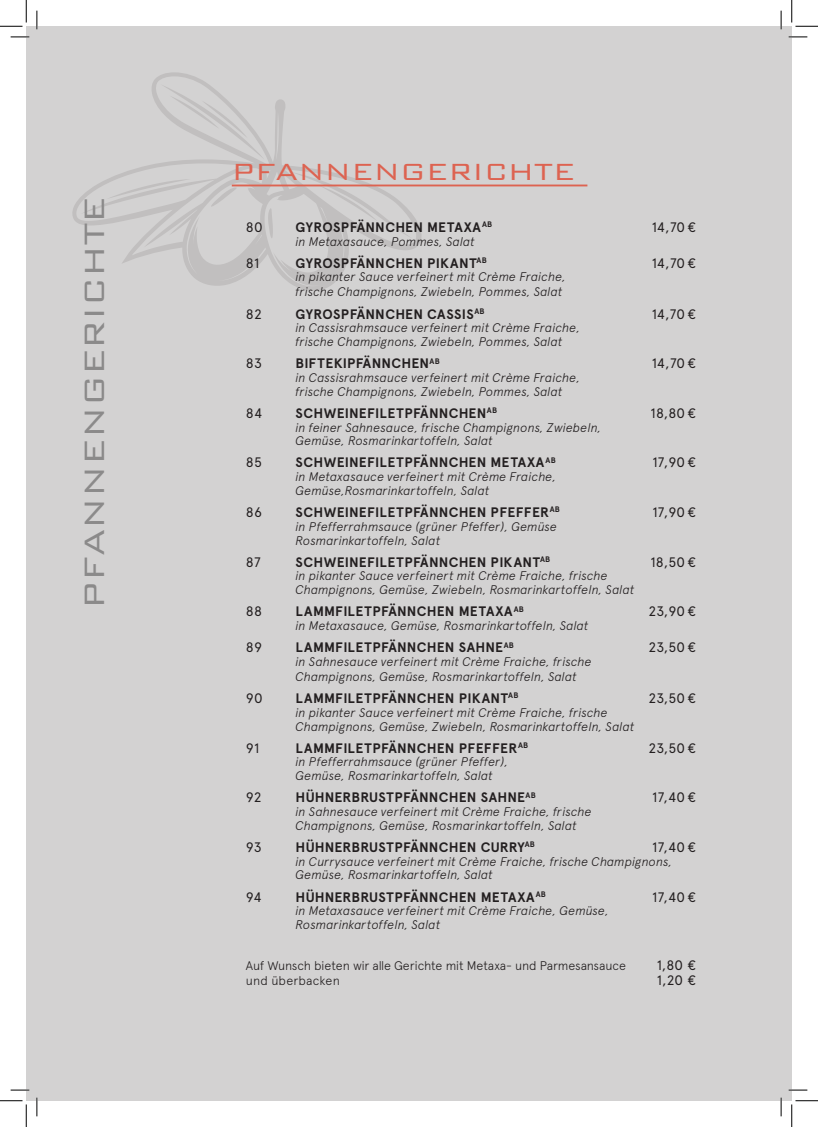
<style>
.page{position:relative;width:818px;height:1127px;background:#fff}
.page>*{position:absolute;margin:0;border:0;box-sizing:border-box;transform-origin:0 0}
.t1{font:300 37.5px "Bank Gothic BT";letter-spacing:.01em;color:#8b8a8a}
.t2{font:300 31.25px "Bank Gothic BT";letter-spacing:.01em;color:#dd6351}
.t3{font:700 13.75px "Apercu";letter-spacing:.025em;color:#231f20}
.t4{font:13.75px "Apercu";letter-spacing:.015em;color:#231f20}
.t5{font:italic 300 12.5px/13.8px "Apercu";letter-spacing:.005em;color:#231f20}
.t6{font:300 12.5px "Apercu";letter-spacing:-.01em;color:#231f20}
.t7{font:300 12.5px "Apercu";letter-spacing:.01em;color:#231f20}
</style>
<div class="page">
<div style="left:26px;top:26px;width:766px;height:1074px;background:#d3d2d2"></div>
<svg style="left:72px;top:72px;width:352px;height:219px"></svg>
<svg style="left:106px;top:179px;width:85px;height:20px"></svg>
<svg style="left:291px;top:172px;width:121px;height:66px"></svg>
<svg style="left:161px;top:84px;width:104px;height:76px"></svg>
<hr style="left:232px;top:184px;width:355px;height:2px;background:#dd6351">
<svg style="left:11px;top:36px;width:18px;height:2px"></svg>
<svg style="left:788px;top:36px;width:19px;height:2px"></svg>
<svg style="left:11px;top:1089px;width:18px;height:1px"></svg>
<svg style="left:788px;top:1089px;width:19px;height:1px"></svg>
<svg style="left:36px;top:11px;width:2px;height:18px"></svg>
<svg style="left:36px;top:1097px;width:2px;height:18px"></svg>
<svg style="left:780px;top:11px;width:2px;height:18px"></svg>
<svg style="left:780px;top:1097px;width:2px;height:18px"></svg>
<svg style="left:0;top:0;width:27px;height:27px"></svg>
<svg style="left:0;top:1100px;width:27px;height:26px"></svg>
<svg style="left:791px;top:0;width:27px;height:27px"></svg>
<svg style="left:791px;top:1100px;width:27px;height:26px"></svg>
<h1 class="t1" style="left:80px;top:608px;width:413px;rotate:-90deg">PFANNENGERICHTE</h1>
<h2 class="t2" style="left:232px;top:160px;width:345px">PFANNENGERICHTE</h2>
<p class="t4" style="left:246px;top:219px;width:18px">80</p>
<p class="t3" style="left:296px;top:219px;width:198px">GYROSPFÄNNCHEN METAXA<sup>AB</sup></p>
<p class="t4" style="left:652px;top:219px;width:46px">14,70 €</p>
<p class="t5" style="left:296px;top:234px;width:181px">in Metaxasauce, Pommes, Salat</p>
<p class="t4" style="left:246px;top:255px;width:15px">81</p>
<p class="t3" style="left:296px;top:255px;width:193px">GYROSPFÄNNCHEN PIKANT<sup>AB</sup></p>
<p class="t4" style="left:652px;top:255px;width:46px">14,70 €</p>
<p class="t5" style="left:296px;top:269px;width:272px;line-height:15px">in pikanter Sauce verfeinert mit Crème Fraiche, frische Champignons, Zwiebeln, Pommes, Salat</p>
<p class="t4" style="left:246px;top:306px;width:17px">82</p>
<p class="t3" style="left:296px;top:306px;width:191px">GYROSPFÄNNCHEN CASSIS<sup>AB</sup></p>
<p class="t4" style="left:652px;top:306px;width:46px">14,70 €</p>
<p class="t5" style="left:296px;top:321px;width:286px">in Cassisrahmsauce verfeinert mit Crème Fraiche, frische Champignons, Zwiebeln, Pommes, Salat</p>
<p class="t4" style="left:246px;top:355px;width:18px">83</p>
<p class="t3" style="left:296px;top:355px;width:146px">BIFTEKIPFÄNNCHEN<sup>AB</sup></p>
<p class="t4" style="left:652px;top:355px;width:46px">14,70 €</p>
<p class="t5" style="left:296px;top:370px;width:286px">in Cassisrahmsauce verfeinert mit Crème Fraiche, frische Champignons, Zwiebeln, Pommes, Salat</p>
<p class="t4" style="left:246px;top:405px;width:18px">84</p>
<p class="t3" style="left:296px;top:405px;width:203px">SCHWEINEFILETPFÄNNCHEN<sup>AB</sup></p>
<p class="t4" style="left:650px;top:405px;width:47px">18,80 €</p>
<p class="t5" style="left:296px;top:420px;width:307px">in feiner Sahnesauce, frische Champignons, Zwiebeln,<br>Gemüse, Rosmarinkartoffeln, Salat</p>
<p class="t4" style="left:246px;top:455px;width:18px">85</p>
<p class="t3" style="left:296px;top:454px;width:262px">SCHWEINEFILETPFÄNNCHEN METAXA<sup>AB</sup></p>
<p class="t4" style="left:652px;top:455px;width:45px">17,90 €</p>
<p class="t5" style="left:296px;top:470px;width:262px">in Metaxasauce verfeinert mit Crème Fraiche,<br>Gemüse,Rosmarinkartoffeln, Salat</p>
<p class="t4" style="left:246px;top:504px;width:18px">86</p>
<p class="t3" style="left:296px;top:504px;width:266px">SCHWEINEFILETPFÄNNCHEN PFEFFER<sup>AB</sup></p>
<p class="t4" style="left:652px;top:504px;width:45px">17,90 €</p>
<p class="t5" style="left:296px;top:519px;width:263px">in Pfefferrahmsauce (grüner Pfeffer), Gemüse<br>Rosmarinkartoffeln, Salat</p>
<p class="t4" style="left:246px;top:554px;width:16px">87</p>
<p class="t3" style="left:296px;top:553px;width:256px">SCHWEINEFILETPFÄNNCHEN PIKANT<sup>AB</sup></p>
<p class="t4" style="left:650px;top:554px;width:47px">18,50 €</p>
<p class="t5" style="left:296px;top:569px;width:340px">in pikanter Sauce verfeinert mit Crème Fraiche, frische<br>Champignons, Gemüse, Zwiebeln, Rosmarinkartoffeln, Salat</p>
<p class="t4" style="left:246px;top:603px;width:18px">88</p>
<p class="t3" style="left:296px;top:603px;width:230px">LAMMFILETPFÄNNCHEN METAXA<sup>AB</sup></p>
<p class="t4" style="left:648px;top:603px;width:49px">23,90 €</p>
<p class="t5" style="left:296px;top:618px;width:294px">in Metaxasauce, Gemüse, Rosmarinkartoffeln, Salat</p>
<p class="t4" style="left:246px;top:639px;width:17px">89</p>
<p class="t3" style="left:296px;top:639px;width:220px">LAMMFILETPFÄNNCHEN SAHNE<sup>AB</sup></p>
<p class="t4" style="left:648px;top:639px;width:49px">23,50 €</p>
<p class="t5" style="left:296px;top:654px;width:298px;line-height:15px">in Sahnesauce verfeinert mit Crème Fraiche, frische<br>Champignons, Gemüse, Rosmarinkartoffeln, Salat</p>
<p class="t4" style="left:246px;top:690px;width:18px">90</p>
<p class="t3" style="left:296px;top:690px;width:224px">LAMMFILETPFÄNNCHEN PIKANT<sup>AB</sup></p>
<p class="t4" style="left:648px;top:690px;width:49px">23,50 €</p>
<p class="t5" style="left:296px;top:705px;width:340px">in pikanter Sauce verfeinert mit Crème Fraiche, frische<br>Champignons, Gemüse, Zwiebeln, Rosmarinkartoffeln, Salat</p>
<p class="t4" style="left:246px;top:740px;width:15px">91</p>
<p class="t3" style="left:296px;top:739px;width:234px">LAMMFILETPFÄNNCHEN PFEFFER<sup>AB</sup></p>
<p class="t4" style="left:648px;top:740px;width:49px">23,50 €</p>
<p class="t5" style="left:296px;top:755px;width:214px">in Pfefferrahmsauce (grüner Pfeffer),<br>Gemüse, Rosmarinkartoffeln, Salat</p>
<p class="t4" style="left:246px;top:789px;width:17px">92</p>
<p class="t3" style="left:296px;top:789px;width:242px">HÜHNERBRUSTPFÄNNCHEN SAHNE<sup>AB</sup></p>
<p class="t4" style="left:652px;top:789px;width:45px">17,40 €</p>
<p class="t5" style="left:296px;top:804px;width:298px">in Sahnesauce verfeinert mit Crème Fraiche, frische<br>Champignons, Gemüse, Rosmarinkartoffeln, Salat</p>
<p class="t4" style="left:246px;top:839px;width:17px">93</p>
<p class="t3" style="left:296px;top:839px;width:241px">HÜHNERBRUSTPFÄNNCHEN CURRY<sup>AB</sup></p>
<p class="t4" style="left:652px;top:839px;width:45px">17,40 €</p>
<p class="t5" style="left:296px;top:854px;width:378px">in Currysauce verfeinert mit Crème Fraiche, frische Champignons,<br>Gemüse, Rosmarinkartoffeln, Salat</p>
<p class="t4" style="left:246px;top:888px;width:17px">94</p>
<p class="t3" style="left:296px;top:888px;width:252px">HÜHNERBRUSTPFÄNNCHEN METAXA<sup>AB</sup></p>
<p class="t4" style="left:652px;top:888px;width:45px">17,40 €</p>
<p class="t5" style="left:296px;top:903px;width:315px">in Metaxasauce verfeinert mit Crème Fraiche, Gemüse,<br>Rosmarinkartoffeln, Salat</p>
<p class="t6" style="left:246px;top:960px;width:381px">Auf Wunsch bieten wir alle Gerichte mit Metaxa- und Parmesansauce</p>
<p class="t4" style="left:657px;top:957px;width:41px">1,80 €</p>
<p class="t7" style="left:246px;top:975px;width:95px">und überbacken</p>
<p class="t4" style="left:657px;top:972px;width:41px">1,20 €</p>
</div>
